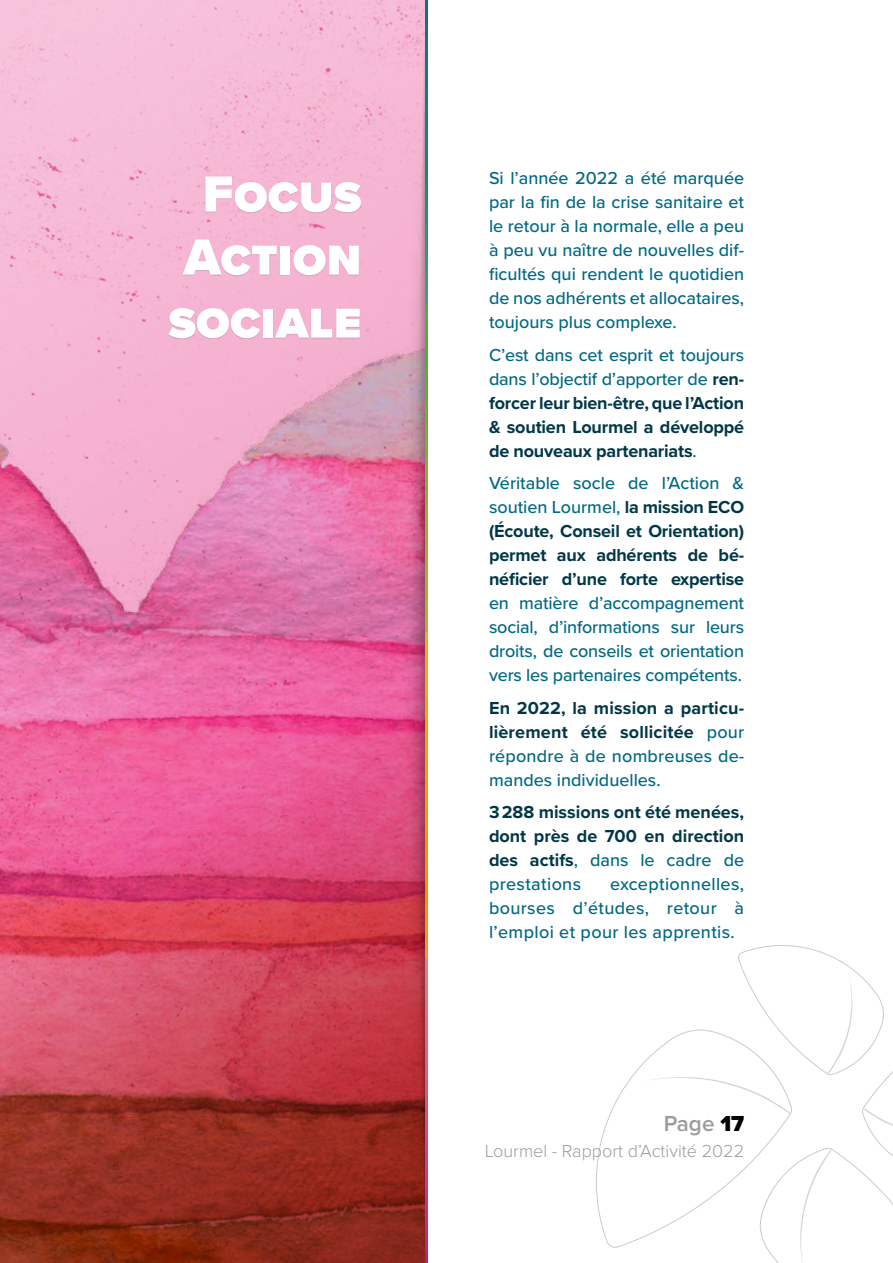
<style>
.page{position:relative;width:893px;height:1263px;background:#fff}
.page>*{position:absolute;margin:0;border:0;box-sizing:border-box;transform-origin:0 0}
.t1{font:900 52.5px/63px "Proxima Nova";color:#fff;text-align:justify}
.t2{font:600 22.5px "Proxima Nova";color:#9d9c9c}
.t3{font:500 18px/24px "Proxima Nova";color:#006884;text-align:justify}
.t4{font:700 18px/24px "Proxima Nova";letter-spacing:-.01em;color:#003747;text-align:justify}
.t5{font:300 18px "Proxima Nova";color:#9d9c9c}
.s1{font-weight:500;color:#006884}
.s2{font-weight:700;color:#003747}
.s3{font-weight:900;color:#000}
</style>
<div class="page">
<img style="left:0;top:0;width:399px;height:308px">
<img style="left:0;top:308px;width:399px;height:955px">
<div style="left:168px;top:178px;width:193px;height:161px;background:#002c3a;opacity:.15"></div>
<svg style="left:596px;top:945px;width:297px;height:318px"></svg>
<img style="left:399px;top:0;width:26px;height:1263px">
<hr style="left:425px;top:958px;width:2px;height:305px;background:#b70d7f">
<hr style="left:425px;top:631px;width:2px;height:327px;background:#f39200">
<hr style="left:425px;top:0;width:2px;height:305px;background:#123274">
<hr style="left:425px;top:305px;width:2px;height:326px;background:#51ae31">
<h1 class="t1" style="left:168px;top:162px;width:195px;text-indent:34px">Focus Action sociale</h1>
<p class="t3" style="left:489px;top:166px;width:257px">Si l’année 2022 a été marquée par la fin de la crise sanitaire et le retour à la normale, elle a peu à peu vu naître de nouvelles dif&shy;ficultés qui rendent le quotidien de nos adhérents et allocataires, toujours plus complexe.</p>
<p class="t4" style="left:489px;top:342px;width:257px"><span class="s1">C’est dans cet esprit et toujours dans l’objectif d’apporter de</span> ren&shy;forcer leur bien-être, que l’Action &amp; soutien Lourmel a développé de nouveaux partenariats<span class="s1">.</span></p>
<p class="t4" style="left:489px;top:471px;width:257px"><span class="s1">Véritable socle de l’Action &amp; soutien Lourmel,</span> la mission ECO (Écoute, Conseil et Orientation) permet aux adhérents de bé&shy;néficier d’une forte expertise</p>
<p class="t3" style="left:489px;top:591px;width:257px">en matière d’accompagnement social, d’informations sur leurs droits, de conseils et orientation vers les partenaires compétents.</p>
<p class="t3" style="left:489px;top:695px;width:257px"><span class="s2">En 2022, la mission a particu&shy;lièrement été sollicitée</span> pour répondre à de nombreuses de&shy;mandes individuelles.</p>
<p class="t4" style="left:489px;top:800px;width:257px">3 288 missions ont été menées, dont près de 700 en direction des actifs<span class="s1">, dans le cadre de prestations</span></p>
<p class="t3" style="left:489px;top:872px;width:257px;text-indent:121px">exceptionnelles, bourses d’études, retour à l’emploi et pour les apprentis.</p>
<p class="t2" style="left:664px;top:1106px;width:82px">Page <span class="s3">17</span></p>
<p class="t5" style="left:485px;top:1137px;width:261px">Lourmel - Rapport d’Activité 2022</p>
</div>
